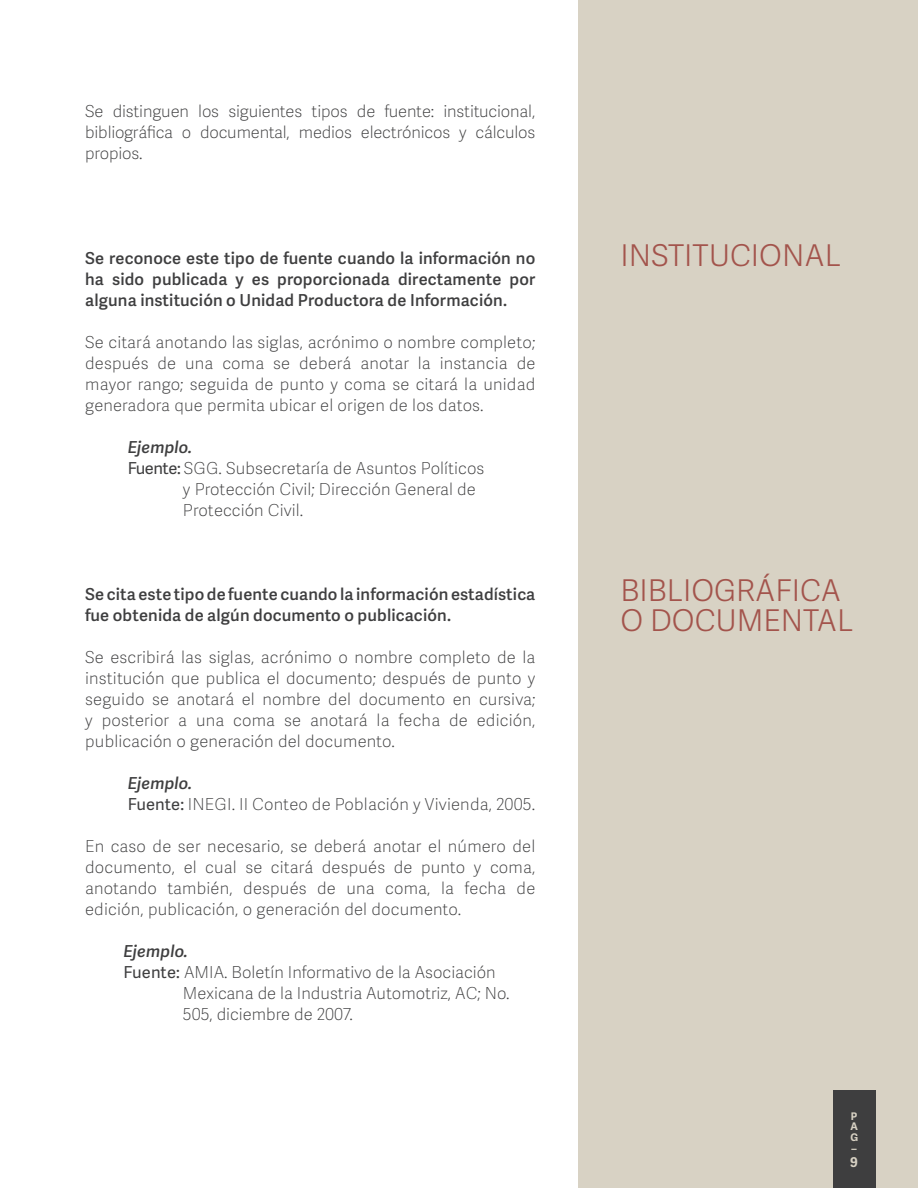
<style>
.page{position:relative;width:918px;height:1188px;background:#fff}
.page>*{position:absolute;margin:0;border:0;box-sizing:border-box;transform-origin:0 0}
.t1{font:300 30px "Adelle Sans";color:#a3544c}
.t2{font:100 16.5px/21px "Adelle Sans";letter-spacing:.005em;color:#3e3e3f;text-align:justify}
.t3{font:600 16.5px/21px "Adelle Sans";letter-spacing:.01em;color:#3e3e3f;text-align:justify}
.t4{font:italic 600 16.5px "Adelle Sans";letter-spacing:.01em;color:#3e3e3f}
.t5{font:700 13.5px "Adelle Sans";color:#d8d2c4}
.t6{font:700 10.5px/10.5px "Adelle Sans";color:#d8d2c4;text-align:justify}
.s1{font-weight:400}
</style>
<div class="page">
<div style="left:578px;top:0;width:340px;height:1188px;background:#d8d2c4"></div>
<div style="left:833px;top:1090px;width:42px;height:98px;background:#3e3e3f"></div>
<p class="t2" style="left:85px;top:100px;width:452px">Se distinguen los siguientes tipos de fuente: institucional, bibliográfica o documental, medios electrónicos y cálculos propios.</p>
<p class="t3" style="left:85px;top:247px;width:452px">Se reconoce este tipo de fuente cuando la información no ha sido publicada y es proporcionada directamente por alguna institución o Unidad Productora de Información.</p>
<p class="t2" style="left:85px;top:331px;width:452px">Se citará anotando las siglas, acrónimo o nombre completo; después de una coma se deberá anotar la instancia de mayor rango; seguida de punto y coma se citará la unidad generadora que permita ubicar el origen de los datos.</p>
<p class="t4" style="left:128px;top:435px;width:66px">Ejemplo.</p>
<p class="t2" style="left:183px;top:457px;width:303px;text-align:left;text-indent:-55px"><span class="s1">Fuente:</span> SGG. Subsecretaría de Asuntos Políticos y Protección Civil; Dirección General de<br>Protección Civil.</p>
<p class="t3" style="left:85px;top:583px;width:452px">Se cita este tipo de fuente cuando la información estadística fue obtenida de algún documento o publicación.</p>
<p class="t2" style="left:85px;top:646px;width:452px">Se escribirá las siglas, acrónimo o nombre completo de la institución que publica el documento; después de punto y seguido se anotará el nombre del documento en cursiva; y posterior a una coma se anotará la fecha de edición, publicación o generación del documento.</p>
<p class="t4" style="left:128px;top:771px;width:66px">Ejemplo.</p>
<p class="t2" style="left:128px;top:793px;width:409px"><span class="s1">Fuente:</span> INEGI. II Conteo de Población y Vivienda, 2005.</p>
<p class="t2" style="left:85px;top:835px;width:452px">En caso de ser necesario, se deberá anotar el número del documento, el cual se citará después de punto y coma, anotando también, después de una coma, la fecha de edición, publicación, o generación del documento.</p>
<p class="t4" style="left:123px;top:939px;width:66px">Ejemplo.</p>
<p class="t2" style="left:183px;top:961px;width:328px;text-align:left;text-indent:-60px"><span class="s1">Fuente:</span> AMIA. Boletín Informativo de la Asociación<br>Mexicana de la Industria Automotriz, AC; No.<br>505, diciembre de 2007.</p>
<p class="t1" style="left:620px;top:234px;width:222px">INSTITUCIONAL</p>
<p class="t1" style="left:620px;top:569px;width:222px">BIBLIOGRÁFICA</p>
<p class="t1" style="left:620px;top:599px;width:235px">O DOCUMENTAL</p>
<p class="t6" style="left:850px;top:1110px;width:9px">P A G</p>
<p class="t6" style="left:852px;top:1139px;width:7px">_</p>
<p class="t5" style="left:850px;top:1152px;width:9px">9</p>
</div>
